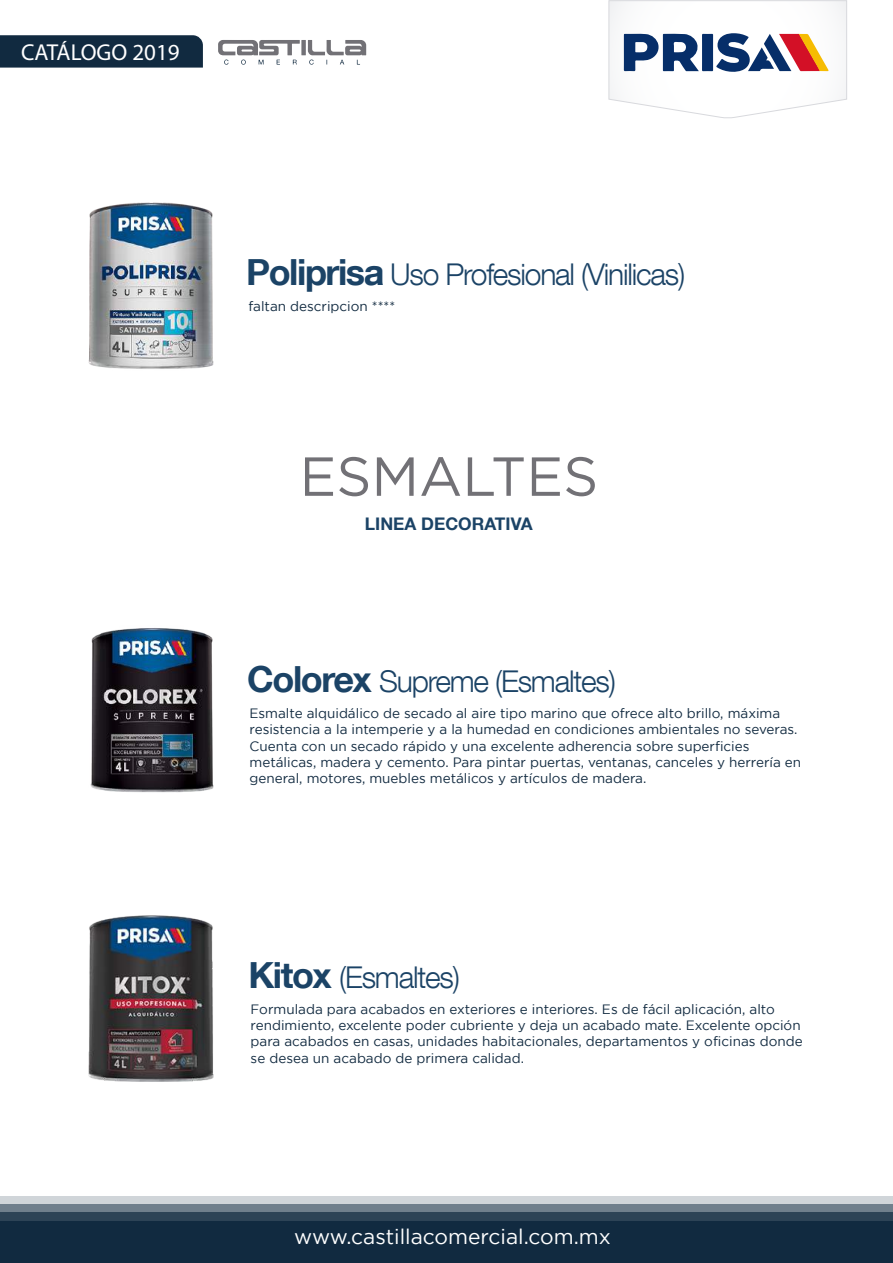
<style>
.page{position:relative;width:893px;height:1263px;background:#fff}
.page>*{position:absolute;margin:0;border:0;box-sizing:border-box;transform-origin:0 0}
.t1{font:54.9px "Gotham";color:#727176}
.t2{font:300 30px "Helvetica Neue LT Com";letter-spacing:-.04em;color:#1b4366}
.t3{font:23.1px "Myriad Pro";color:#fff}
.t4{font:21px "Gotham";color:#fff}
.t5{font:700 17.4px "Helvetica Neue LT Com";color:#1b4366}
.t6{font:13.5px/16.2px "Gotham";color:#112a40}
.s1{font-weight:700;font-size:36px}
</style>
<div class="page">
<img style="left:88px;top:202px;width:126px;height:167px">
<img style="left:90px;top:628px;width:124px;height:165px">
<img style="left:89px;top:915px;width:124px;height:166px">
<svg style="left:0;top:1196px;width:893px;height:67px;background:#364b5e"></svg>
<div style="left:0;top:35px;width:203px;height:33px;background:#112a40"></div>
<svg style="left:218px;top:40px;width:148px;height:25px"></svg>
<svg style="left:609px;top:0;width:238px;height:118px"></svg>
<h3 class="t3" style="left:21px;top:38px;width:160px">CATÁLOGO 2019</h3>
<h2 class="t2" style="left:246px;top:256px;width:441px"><span class="s1">Poliprisa</span> Uso Profesional (Vinilicas)</h2>
<p class="t6" style="left:248px;top:298px;width:148px">faltan descripcion ****</p>
<h1 class="t1" style="left:300px;top:446px;width:300px">ESMALTES</h1>
<p class="t5" style="left:365px;top:513px;width:169px">LINEA DECORATIVA</p>
<h2 class="t2" style="left:247px;top:663px;width:370px"><span class="s1">Colorex</span> Supreme (Esmaltes)</h2>
<p class="t6" style="left:250px;top:705px;width:553px">Esmalte alquidálico de secado al aire tipo marino que ofrece alto brillo, máxima resistencia a la intemperie y a la humedad en condiciones ambientales no severas.<br>Cuenta con un secado rápido y una excelente adherencia sobre superficies metálicas, madera y cemento. Para pintar puertas, ventanas, canceles y herrería en general, motores, muebles metálicos y artículos de madera.</p>
<h2 class="t2" style="left:248px;top:959px;width:213px"><span class="s1">Kitox</span> (Esmaltes)</h2>
<p class="t6" style="left:251px;top:1001px;width:553px">Formulada para acabados en exteriores e interiores. Es de fácil aplicación, alto rendimiento, excelente poder cubriente y deja un acabado mate. Excelente opción para acabados en casas, unidades habitacionales, departamentos y oficinas donde se desea un acabado de primera calidad.</p>
<h3 class="t4" style="left:294px;top:1225px;width:318px">www.castillacomercial.com.mx</h3>
</div>
